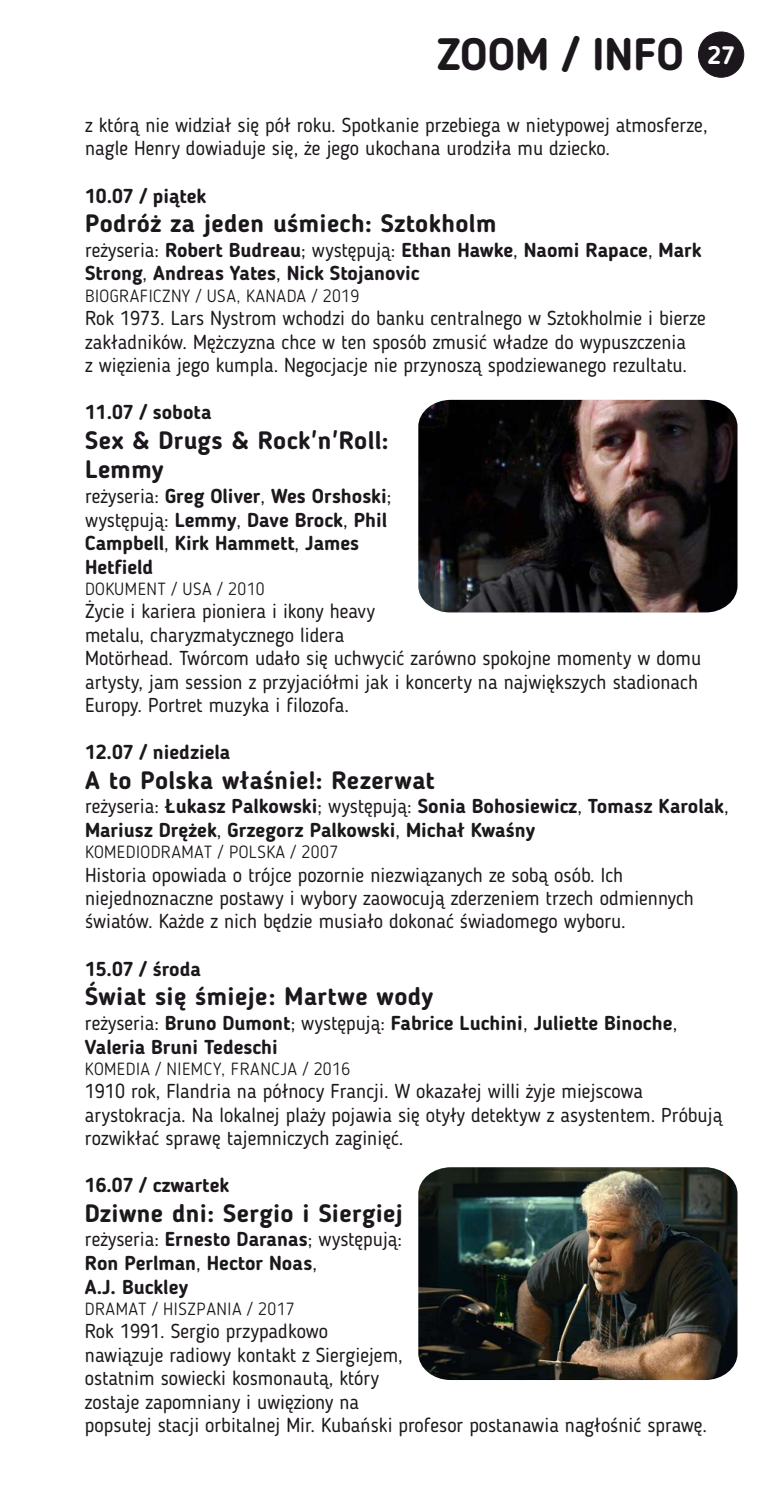
<style>
.page{position:relative;width:780px;height:1489px;background:#fff}
.page>*{position:absolute;margin:0;border:0;box-sizing:border-box;transform-origin:0 0}
.t1{font:700 45px "Blogger Sans";color:#1c171c}
.t2{font:700 25px/29.5px "Blogger Sans";letter-spacing:.015em;color:#1c171c}
.t3{font:20px/23.5px "Blogger Sans";color:#1c171c}
.t4{font:700 20px/23.5px "Blogger Sans";color:#1c171c}
.t5{font:300 17.5px "Blogger Sans";letter-spacing:.03em;color:#1c171c}
.s1{font-weight:400}
</style>
<div class="page">
<div style="left:698px;top:32px;width:46px;height:45px;background:#1c171c;border:1px solid #1c171c;border-radius:50%"></div>
<img style="left:418px;top:400px;width:319px;height:212px">
<img style="left:418px;top:1167px;width:319px;height:212px">
<h1 class="t1" style="left:437px;top:36px;width:299px">ZOOM / INFO <sup>27</sup></h1>
<p class="t3" style="left:85px;top:115px;width:624px">z którą nie widział się pół roku. Spotkanie przebiega w nietypowej atmosferze, nagle Henry dowiaduje się, że jego ukochana urodziła mu dziecko.</p>
<p class="t4" style="left:85px;top:186px;width:123px">10.07 / piątek</p>
<p class="t2" style="left:85px;top:211px;width:413px">Podróż za jeden uśmiech: Sztokholm</p>
<p class="t4" style="left:85px;top:240px;width:618px"><span class="s1">reżyseria:</span> Robert Budreau<span class="s1">; występują:</span> Ethan Hawke<span class="s1">,</span> Naomi Rapace<span class="s1">,</span> Mark<br>Strong<span class="s1">,</span> Andreas Yates<span class="s1">,</span> Nick Stojanovic</p>
<p class="t5" style="left:85px;top:288px;width:276px">BIOGRAFICZNY / USA, KANADA / 2019</p>
<p class="t3" style="left:85px;top:308px;width:622px">Rok 1973. Lars Nystrom wchodzi do banku centralnego w Sztokholmie i bierze zakładników. Mężczyzna chce w ten sposób zmusić władze do wypuszczenia<br>z więzienia jego kumpla. Negocjacje nie przynoszą spodziewanego rezultatu.</p>
<p class="t4" style="left:85px;top:402px;width:128px">11.07 / sobota</p>
<p class="t2" style="left:85px;top:427px;width:305px">Sex &amp; Drugs &amp; Rock'n'Roll:<br>Lemmy</p>
<p class="t4" style="left:85px;top:486px;width:308px"><span class="s1">reżyseria:</span> Greg Oliver<span class="s1">,</span> Wes Orshoski<span class="s1">; występują:</span> Lemmy<span class="s1">,</span> Dave Brock<span class="s1">,</span> Phil<br>Campbell<span class="s1">,</span> Kirk Hammett<span class="s1">,</span> James<br>Hetfield</p>
<p class="t5" style="left:85px;top:581px;width:181px">DOKUMENT / USA / 2010</p>
<p class="t3" style="left:85px;top:601px;width:617px">Życie i kariera pioniera i ikony heavy<br>metalu, charyzmatycznego lidera<br>Motörhead. Twórcom udało się uchwycić zarówno spokojne momenty w domu artysty, jam session z przyjaciółmi jak i koncerty na największych stadionach Europy. Portret muzyka i filozofa.</p>
<p class="t4" style="left:85px;top:742px;width:147px">12.07 / niedziela</p>
<p class="t2" style="left:85px;top:767px;width:351px">A to Polska właśnie!: Rezerwat</p>
<p class="t4" style="left:85px;top:796px;width:645px"><span class="s1">reżyseria:</span> Łukasz Palkowski<span class="s1">; występują:</span> Sonia Bohosiewicz<span class="s1">,</span> Tomasz Karolak<span class="s1">,<br></span>Mariusz Drężek<span class="s1">,</span> Grzegorz Palkowski<span class="s1">,</span> Michał Kwaśny</p>
<p class="t5" style="left:85px;top:844px;width:255px">KOMEDIODRAMAT / POLSKA / 2007</p>
<p class="t3" style="left:85px;top:864px;width:610px">Historia opowiada o trójce pozornie niezwiązanych ze sobą osób. Ich niejednoznaczne postawy i wybory zaowocują zderzeniem trzech odmiennych światów. Każde z nich będzie musiało dokonać świadomego wyboru.</p>
<p class="t4" style="left:85px;top:958px;width:117px">15.07 / środa</p>
<p class="t2" style="left:85px;top:983px;width:350px">Świat się śmieje: Martwe wody</p>
<p class="t4" style="left:85px;top:1012px;width:593px"><span class="s1">reżyseria:</span> Bruno Dumont<span class="s1">; występują:</span> Fabrice Luchini<span class="s1">,</span> Juliette Binoche<span class="s1">,<br></span>Valeria Bruni Tedeschi</p>
<p class="t5" style="left:85px;top:1061px;width:267px">KOMEDIA / NIEMCY, FRANCJA / 2016</p>
<p class="t3" style="left:85px;top:1081px;width:639px">1910 rok, Flandria na północy Francji. W okazałej willi żyje miejscowa arystokracja. Na lokalnej plaży pojawia się otyły detektyw z asystentem. Próbują rozwikłać sprawę tajemniczych zaginięć.</p>
<p class="t4" style="left:85px;top:1175px;width:146px">16.07 / czwartek</p>
<p class="t2" style="left:85px;top:1200px;width:319px">Dziwne dni: Sergio i Siergiej</p>
<p class="t4" style="left:85px;top:1229px;width:319px"><span class="s1">reżyseria:</span> Ernesto Daranas<span class="s1">; występują:<br></span>Ron Perlman<span class="s1">,</span> Hector Noas<span class="s1">,<br></span>A.J. Buckley</p>
<p class="t5" style="left:85px;top:1301px;width:211px">DRAMAT / HISZPANIA / 2017</p>
<p class="t3" style="left:85px;top:1321px;width:623px">Rok 1991. Sergio przypadkowo<br>nawiązuje radiowy kontakt z Siergiejem,<br>ostatnim sowiecki kosmonautą, który<br>zostaje zapomniany i uwięziony na<br>popsutej stacji orbitalnej Mir. Kubański profesor postanawia nagłośnić sprawę.</p>
</div>
